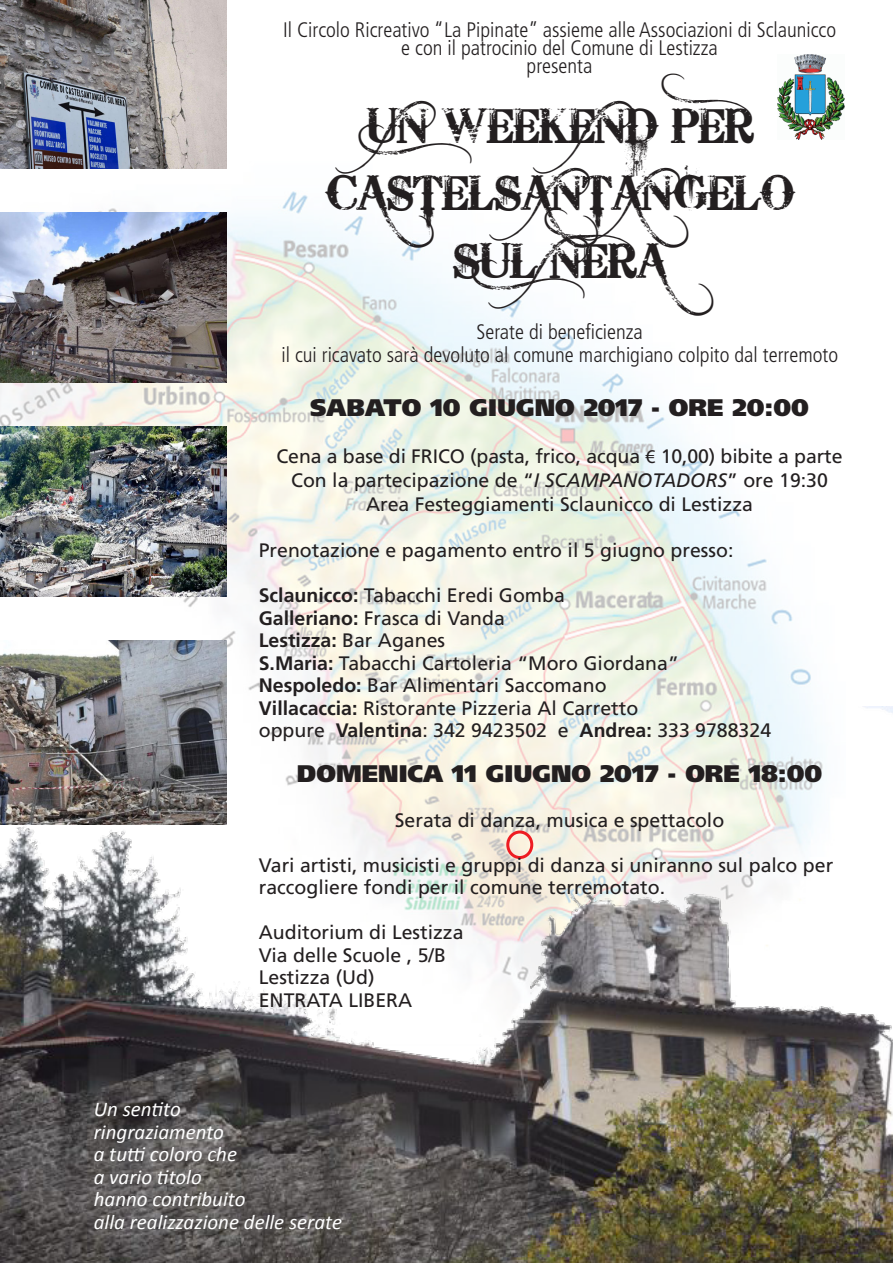
<style>
.page{position:relative;width:893px;height:1263px;background:#fff}
.page>*{position:absolute;margin:0;border:0;box-sizing:border-box;transform-origin:0 0}
.t1{font:48px "Bleeding Cowboys";color:#231f20}
.t2{font:900 24px "Frutiger";color:#231f20}
.t3{font:300 condensed 21px/18px "Frutiger";color:#231f20;text-align:center}
.t4{font:italic 21px/22.5px "Calibri";color:#fff}
.t5{font:19.5px/22.5px "Frutiger";color:#231f20}
.s1{font-family:"Myriad Pro"}
.s2{font-style:italic}
.s3{font-weight:700}
</style>
<div class="page">
<img style="left:0;top:191px;width:811px;height:516px">
<img style="left:0;top:707px;width:893px;height:556px">
<img style="left:0;top:641px;width:227px;height:183px">
<img style="left:0;top:427px;width:227px;height:170px">
<img style="left:0;top:0;width:227px;height:169px">
<img style="left:0;top:213px;width:227px;height:170px">
<div style="left:506px;top:830px;width:27px;height:29px;border:3px solid #ee1d23;border-radius:50%"></div>
<img style="left:777px;top:55px;width:67px;height:85px">
<p class="t3" style="left:283px;top:21px;width:555px">Il Circolo Ricreativo “La Pipinate” assieme alle Associazioni di Sclaunicco e con il patrocinio del Comune di Lestizza<br>presenta</p>
<h1 class="t1" style="left:366px;top:98px;width:451px">UNWEEKEND PER</h1>
<h1 class="t1" style="left:325px;top:166px;width:470px">CASTELSANTANGELO</h1>
<h1 class="t1" style="left:453px;top:233px;width:262px">SUL NERA</h1>
<p class="t3" style="left:281px;top:321px;width:558px;line-height:22.5px">Serate di beneficienza<br>il cui ricavato sarà devoluto al comune marchigiano colpito dal terremoto</p>
<p class="t2" style="left:310px;top:393px;width:500px">SABATO 10 GIUGNO 2017 - ORE 20:00</p>
<p class="t5" style="left:276px;top:444px;width:568px;line-height:24px;text-align:center">Cena a base di FRICO (pasta, frico, acqua <span class="s1">€</span> 10,00) bibite a parte<br>Con la partecipazione de “<span class="s2">I SCAMPANOTADORS</span>” ore 19:30<br>Area Festeggiamenti Sclaunicco di Lestizza</p>
<p class="t5" style="left:259px;top:539px;width:476px">Prenotazione e pagamento entro il 5 giugno presso:</p>
<p class="t5" style="left:259px;top:584px;width:514px"><span class="s3">Sclaunicco:</span> Tabacchi Eredi Gomba<br><span class="s3">Galleriano:</span> Frasca di Vanda<br><span class="s3">Lestizza:</span> Bar Aganes<br><span class="s3">S.Maria:</span> Tabacchi Cartoleria “Moro Giordana” <span class="s3">Nespoledo:</span> Bar Alimentari Saccomano<br><span class="s3">Villacaccia:</span> Ristorante Pizzeria Al Carretto<br>oppure <span class="s3">Valentina</span>: 342 9423502 e <span class="s3">Andrea:</span> 333 9788324</p>
<p class="t2" style="left:297px;top:759px;width:527px">DOMENICA 11 GIUGNO 2017 - ORE 18:00</p>
<p class="t5" style="left:395px;top:809px;width:331px">Serata di danza, musica e spettacolo</p>
<p class="t5" style="left:259px;top:854px;width:576px">Vari artisti, musicisti e gruppi di danza si uniranno sul palco per raccogliere fondi per il comune terremotato.</p>
<p class="t5" style="left:259px;top:921px;width:206px">Auditorium di Lestizza<br>Via delle Scuole , 5/B<br>Lestizza (Ud)<br>ENTRATA LIBERA</p>
<p class="t4" style="left:94px;top:1097px;width:250px">Un sentito<br>ringraziamento<br>a tutti coloro che<br>a vario titolo<br>hanno contribuito<br>alla realizzazione delle serate</p>
</div>
